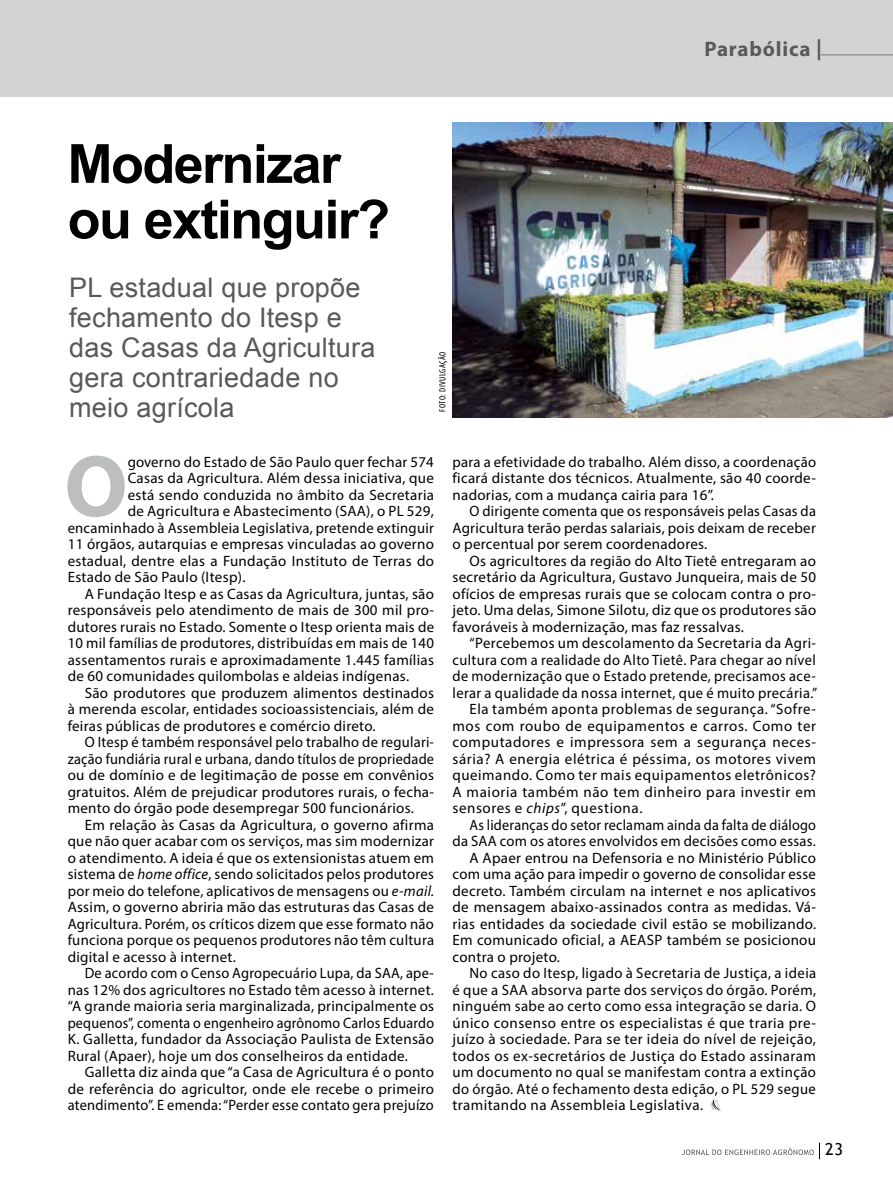
<style>
.page{position:relative;width:893px;height:1191px;background:#fff}
.page>*{position:absolute;margin:0;border:0;box-sizing:border-box;transform-origin:0 0}
.t1{font:700 88.5px "Myriad Pro";color:#bcbec0}
.t2{font:700 54px/55.5px "Arial";letter-spacing:-.03em;color:#000}
.t3{font:27px/30px "Arial";letter-spacing:.01em;color:#58595b}
.t4{font:700 21px "Myriad Pro";letter-spacing:.04em;color:#58595b}
.t5{font:16.5px "Trebuchet MS";color:#000}
.t6{font:15px/16.5px "Myriad Pro";letter-spacing:.02em;color:#000;text-align:justify}
.t7{font:15px "Myriad Pro";letter-spacing:.04em;color:#000}
.t8{font:15px "Myriad Pro";letter-spacing:.02em;color:#000;scale:.96 1}
.t9{font:15px "Myriad Pro";letter-spacing:.02em;color:#000;scale:.95 1}
.t10{font:15px "Myriad Pro";letter-spacing:.02em;color:#000;scale:.94 1}
.t11{font:condensed 9px "Myriad Pro";letter-spacing:.05em;color:#000}
.s1{font-style:italic}
</style>
<div class="page">
<svg style="left:682px;top:1142px;width:138px;height:17px"></svg>
<div style="left:0;top:0;width:893px;height:96px;background:#d1d3d4"></div>
<hr style="left:821px;top:54px;width:72px;height:2px;background:#58595b">
<img style="left:453px;top:123px;width:440px;height:294px">
<svg style="left:710px;top:1099px;width:11px;height:11px"></svg>
<h2 class="t2" style="left:68px;top:138px;width:324px">Modernizar ou extinguir?</h2>
<h3 class="t3" style="left:69px;top:273px;width:308px">PL estadual que propõe fechamento do Itesp e das Casas da Agricultura gera contrariedade no meio agrícola</h3>
<p class="t11" style="left:437px;top:412px;width:62px;rotate:-90deg">FOTO: DIVULGAÇÃO</p>
<h3 class="t4" style="left:704px;top:35px;width:119px">Parabólica |</h3>
<h1 class="t1" style="left:64px;top:428px;width:65px">O</h1>
<p class="t6" style="left:128px;top:453px;width:308px">governo do Estado de São Paulo quer fechar 574</p>
<p class="t6" style="left:128px;top:469px;width:308px">Casas da Agricultura. Além dessa iniciativa, que</p>
<p class="t6" style="left:128px;top:486px;width:308px">está sendo conduzida no âmbito da Secretaria</p>
<p class="t6" style="left:128px;top:502px;width:308px">de Agricultura e Abastecimento (SAA), o PL 529,</p>
<p class="t6" style="left:68px;top:519px;width:368px">encaminhado à Assembleia Legislativa, pretende extinguir</p>
<p class="t6" style="left:68px;top:535px;width:368px">11 órgãos, autarquias e empresas vinculadas ao governo</p>
<p class="t6" style="left:68px;top:552px;width:368px">estadual, dentre elas a Fundação Instituto de Terras do</p>
<p class="t6" style="left:68px;top:568px;width:179px">Estado de São Paulo (Itesp).</p>
<p class="t6" style="left:85px;top:585px;width:351px">A Fundação Itesp e as Casas da Agricultura, juntas, são</p>
<p class="t6" style="left:68px;top:601px;width:368px">responsáveis pelo atendimento de mais de 300 mil pro-</p>
<p class="t6" style="left:68px;top:618px;width:368px">dutores rurais no Estado. Somente o Itesp orienta mais de</p>
<p class="t6" style="left:68px;top:634px;width:368px">10 mil famílias de produtores, distribuídas em mais de 140</p>
<p class="t6" style="left:68px;top:651px;width:368px">assentamentos rurais e aproximadamente 1.445 famílias</p>
<p class="t6" style="left:68px;top:667px;width:343px">de 60 comunidades quilombolas e aldeias indígenas.</p>
<p class="t6" style="left:85px;top:684px;width:351px">São produtores que produzem alimentos destinados</p>
<p class="t6" style="left:68px;top:700px;width:368px">à merenda escolar, entidades socioassistenciais, além de</p>
<p class="t6" style="left:68px;top:717px;width:310px">feiras públicas de produtores e comércio direto.</p>
<p class="t6" style="left:85px;top:733px;width:351px">O Itesp é também responsável pelo trabalho de regulari-</p>
<p class="t9" style="left:68px;top:749px;width:387px">zação fundiária rural e urbana, dando títulos de propriedade</p>
<p class="t6" style="left:68px;top:766px;width:368px">ou de domínio e de legitimação de posse em convênios</p>
<p class="t6" style="left:68px;top:783px;width:368px">gratuitos. Além de prejudicar produtores rurais, o fecha-</p>
<p class="t6" style="left:68px;top:799px;width:348px">mento do órgão pode desempregar 500 funcionários.</p>
<p class="t6" style="left:85px;top:816px;width:351px">Em relação às Casas da Agricultura, o governo afirma</p>
<p class="t6" style="left:68px;top:832px;width:368px">que não quer acabar com os serviços, mas sim modernizar</p>
<p class="t6" style="left:68px;top:849px;width:368px">o atendimento. A ideia é que os extensionistas atuem em</p>
<p class="t6" style="left:68px;top:865px;width:368px">sistema de <span class="s1">home office</span>, sendo solicitados pelos produtores</p>
<p class="t6" style="left:68px;top:882px;width:368px">por meio do telefone, aplicativos de mensagens ou <span class="s1">e-mail.</span></p>
<p class="t6" style="left:68px;top:898px;width:368px">Assim, o governo abriria mão das estruturas das Casas de</p>
<p class="t6" style="left:68px;top:915px;width:368px">Agricultura. Porém, os críticos dizem que esse formato não</p>
<p class="t6" style="left:68px;top:931px;width:368px">funciona porque os pequenos produtores não têm cultura</p>
<p class="t6" style="left:68px;top:948px;width:170px">digital e acesso à internet.</p>
<p class="t8" style="left:85px;top:964px;width:365px">De acordo com o Censo Agropecuário Lupa, da SAA, ape-</p>
<p class="t6" style="left:68px;top:981px;width:368px">nas 12% dos agricultores no Estado têm acesso à internet.</p>
<p class="t6" style="left:68px;top:997px;width:368px">“A grande maioria seria marginalizada, principalmente os</p>
<p class="t10" style="left:68px;top:1013px;width:391px">pequenos”, comenta o engenheiro agrônomo Carlos Eduardo</p>
<p class="t6" style="left:68px;top:1030px;width:368px">K. Galletta, fundador da Associação Paulista de Extensão</p>
<p class="t6" style="left:68px;top:1047px;width:342px">Rural (Apaer), hoje um dos conselheiros da entidade.</p>
<p class="t6" style="left:85px;top:1063px;width:351px">Galletta diz ainda que “a Casa de Agricultura é o ponto</p>
<p class="t6" style="left:68px;top:1080px;width:368px">de referência do agricultor, onde ele recebe o primeiro</p>
<p class="t8" style="left:68px;top:1096px;width:383px">atendimento”. E emenda: “Perder esse contato gera prejuízo</p>
<p class="t6" style="left:452px;top:453px;width:365px">para a efetividade do trabalho. Além disso, a coordenação ficará distante dos técnicos. Atualmente, são 40 coorde&shy;nadorias, com a mudança cairia para 16”.</p>
<p class="t6" style="left:452px;top:502px;width:365px;text-indent:17px">O dirigente comenta que os responsáveis pelas Casas da Agricultura terão perdas salariais, pois deixam de receber o percentual por serem coordenadores.</p>
<p class="t6" style="left:452px;top:552px;width:365px;text-indent:17px">Os agricultores da região do Alto Tietê entregaram ao secretário da Agricultura, Gustavo Junqueira, mais de 50 ofícios de empresas rurais que se colocam contra o pro&shy;jeto. Uma delas, Simone Silotu, diz que os produtores são favoráveis à modernização, mas faz ressalvas.</p>
<p class="t6" style="left:469px;top:634px;width:348px">“Percebemos um descolamento da Secretaria da Agri-</p>
<p class="t6" style="left:452px;top:651px;width:365px">cultura com a realidade do Alto Tietê. Para chegar ao nível</p>
<p class="t8" style="left:452px;top:667px;width:380px">de modernização que o Estado pretende, precisamos ace-</p>
<p class="t6" style="left:452px;top:684px;width:366px">lerar a qualidade da nossa internet, que é muito precária.”</p>
<p class="t7" style="left:469px;top:700px;width:348px">Ela também aponta problemas de segurança. “Sofre-</p>
<p class="t7" style="left:452px;top:716px;width:365px">mos com roubo de equipamentos e carros. Como ter</p>
<p class="t7" style="left:452px;top:733px;width:365px">computadores e impressora sem a segurança neces-</p>
<p class="t7" style="left:452px;top:749px;width:365px">sária? A energia elétrica é péssima, os motores vivem</p>
<p class="t7" style="left:452px;top:766px;width:365px">queimando. Como ter mais equipamentos eletrônicos?</p>
<p class="t7" style="left:452px;top:782px;width:365px">A maioria também não tem dinheiro para investir em</p>
<p class="t7" style="left:452px;top:799px;width:191px">sensores e <span class="s1">chips</span>”, questiona.</p>
<p class="t9" style="left:469px;top:815px;width:366px">As lideranças do setor reclamam ainda da falta de diálogo</p>
<p class="t6" style="left:452px;top:832px;width:365px">da SAA com os atores envolvidos em decisões como essas.</p>
<p class="t6" style="left:469px;top:849px;width:348px">A Apaer entrou na Defensoria e no Ministério Público</p>
<p class="t6" style="left:452px;top:865px;width:365px">com uma ação para impedir o governo de consolidar esse</p>
<p class="t6" style="left:452px;top:882px;width:365px">decreto. Também circulam na internet e nos aplicativos</p>
<p class="t6" style="left:452px;top:898px;width:365px">de mensagem abaixo-assinados contra as medidas. Vá-</p>
<p class="t6" style="left:452px;top:915px;width:365px">rias entidades da sociedade civil estão se mobilizando.</p>
<p class="t6" style="left:452px;top:931px;width:365px">Em comunicado oficial, a AEASP também se posicionou</p>
<p class="t6" style="left:452px;top:948px;width:109px">contra o projeto.</p>
<p class="t6" style="left:469px;top:964px;width:348px">No caso do Itesp, ligado à Secretaria de Justiça, a ideia</p>
<p class="t6" style="left:452px;top:981px;width:365px">é que a SAA absorva parte dos serviços do órgão. Porém,</p>
<p class="t6" style="left:452px;top:997px;width:365px">ninguém sabe ao certo como essa integração se daria. O</p>
<p class="t6" style="left:452px;top:1014px;width:365px">único consenso entre os especialistas é que traria pre-</p>
<p class="t6" style="left:452px;top:1030px;width:365px">juízo à sociedade. Para se ter ideia do nível de rejeição,</p>
<p class="t6" style="left:452px;top:1047px;width:365px">todos os ex-secretários de Justiça do Estado assinaram</p>
<p class="t6" style="left:452px;top:1063px;width:365px">um documento no qual se manifestam contra a extinção</p>
<p class="t6" style="left:452px;top:1080px;width:365px">do órgão. Até o fechamento desta edição, o PL 529 segue</p>
<p class="t6" style="left:452px;top:1096px;width:252px">tramitando na Assembleia Legislativa.</p>
<p class="t5" style="left:825px;top:1139px;width:19px">23</p>
</div>
